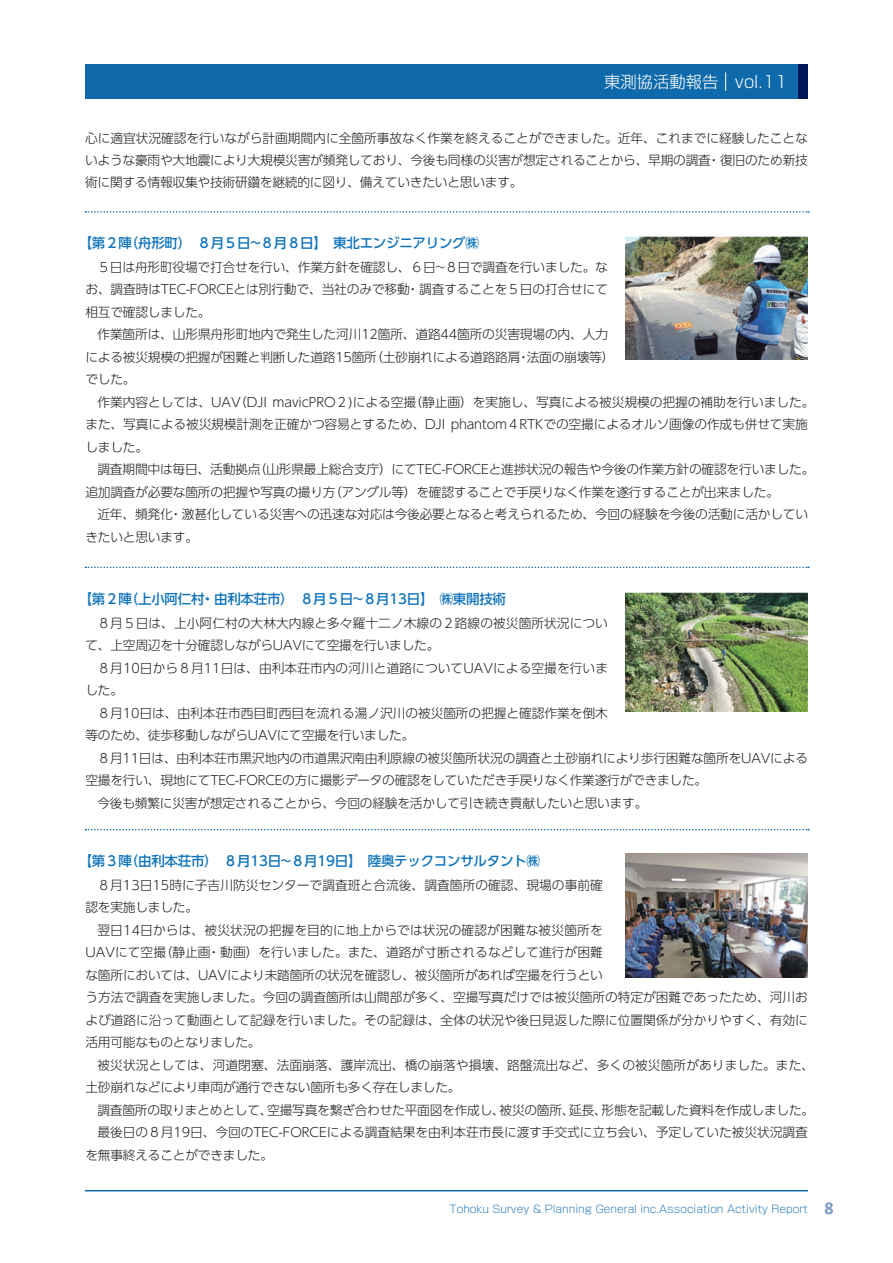
<style>
.page{position:relative;width:893px;height:1263px;background:#fff}
.page>*{position:absolute;margin:0;border:0;box-sizing:border-box;transform-origin:0 0}
.t1{font:700 18px "Calibri";color:#7796c7}
.t2{font:300 16.35px "Shin Go Pr 5";color:#fff}
.t3{font:500 13.5px "UD Shin Go Pr 6";letter-spacing:-.02em;color:#1074bc}
.t4{font:300 12.75px/22.5px "UD Shin Go Pr 6";letter-spacing:-.015em;color:#231f20}
.t5{font:300 12.75px/22.5px "UD Shin Go Pr 6";letter-spacing:.005em;color:#231f20}
.t6{font:300 expanded 10.5px "Shin Go Pr 5";color:#0e6aab}
</style>
<div class="page">
<div style="left:85px;top:65px;width:723px;height:34px;background:#0e6aab"></div>
<div style="left:799px;top:65px;width:9px;height:34px;background:#001857"></div>
<svg style="left:725px;top:72px;width:1px;height:19px"></svg>
<hr style="left:85px;top:1190px;width:723px;height:1px;background:#0e6aab">
<img style="left:625px;top:236px;width:183px;height:123px">
<img style="left:625px;top:592px;width:183px;height:119px">
<img style="left:625px;top:854px;width:183px;height:123px">
<svg style="left:85px;top:567px;width:724px;height:1px"></svg>
<svg style="left:85px;top:829px;width:724px;height:1px"></svg>
<svg style="left:85px;top:211px;width:724px;height:2px"></svg>
<p class="t2" style="left:604px;top:68px;width:185px">東測協活動報告 vol.11</p>
<p class="t4" style="left:85px;top:127px;width:724px;line-height:22px;text-align:justify">心に適宜状況確認を行いながら計画期間内に全箇所事故なく作業を終えることができました。近年、これまでに経験したことないような豪雨や大地震により大規模災害が頻発しており、今後も同様の災害が想定されることから、早期の調査・復旧のため新技術に関する情報収集や技術研鑽を継続的に図り、備えていきたいと思います。</p>
<p class="t3" style="left:79px;top:232px;width:402px">【第2陣（舟形町）　8 月5 日~8 月8 日】　東北エンジニアリング㈱</p>
<p class="t4" style="left:85px;top:255px;width:524px;text-align:justify;text-indent:12px">5日は舟形町役場で打合せを行い、作業方針を確認し、6 日~8 日で調査を行いました。なお、調査時はTEC-FORCEとは別行動で、当社のみで移動・調査することを5日の打合せにて相互で確認しました。</p>
<p class="t4" style="left:85px;top:323px;width:530px;text-indent:12px">作業箇所は、山形県舟形町地内で発生した河川12箇所、道路44箇所の災害現場の内、人力による被災規模の把握が困難と判断した道路15箇所（土砂崩れによる道路路肩・法面の崩壊等）でした。</p>
<p class="t4" style="left:85px;top:390px;width:730px;text-indent:12px">作業内容としては、UAV（DJI mavicPRO2 )による空撮（静止画）を実施し、写真による被災規模の把握の補助を行いました。また、写真による被災規模計測を正確かつ容易とするため、DJI phantom4 RTKでの空撮によるオルソ画像の作成も併せて実施しました。</p>
<p class="t4" style="left:85px;top:458px;width:730px;text-indent:12px">調査期間中は毎日、活動拠点（山形県最上総合支庁）にてTEC-FORCEと進捗状況の報告や今後の作業方針の確認を行いました。追加調査が必要な箇所の把握や写真の撮り方（アングル等）を確認することで手戻りなく作業を遂行することが出来ました。</p>
<p class="t4" style="left:85px;top:503px;width:724px;text-indent:12px">近年、頻発化・激甚化している災害への迅速な対応は今後必要となると考えられるため、今回の経験を今後の活動に活かしていきたいと思います。</p>
<p class="t3" style="left:79px;top:588px;width:429px">【第2陣（上小阿仁村・由利本荘市）　8 月5 日~8 月13日】　㈱東開技術</p>
<p class="t4" style="left:85px;top:611px;width:524px;text-indent:12px">8 月5日は、上小阿仁村の大林大内線と多々羅十二ノ木線の2 路線の被災箇所状況について、上空周辺を十分確認しながらUAVにて空撮を行いました。</p>
<p class="t4" style="left:85px;top:656px;width:524px;text-indent:12px">8 月10日から8 月11日は、由利本荘市内の河川と道路についてUAVによる空撮を行いました。</p>
<p class="t4" style="left:85px;top:701px;width:524px;text-indent:12px">8 月10日は、由利本荘市西目町西目を流れる湯ノ沢川の被災箇所の把握と確認作業を倒木等のため、徒歩移動しながらUAVにて空撮を行いました。</p>
<p class="t4" style="left:97px;top:746px;width:712px">8 月11日は、由利本荘市黒沢地内の市道黒沢南由利原線の被災箇所状況の調査と土砂崩れにより歩行困難な箇所をUAVによる</p>
<p class="t4" style="left:85px;top:769px;width:623px">空撮を行い、現地にてTEC-FORCEの方に撮影データの確認をしていただき手戻りなく作業遂行ができました。</p>
<p class="t4" style="left:97px;top:791px;width:552px">今後も頻繁に災害が想定されることから、今回の経験を活かして引き続き貢献したいと思います。</p>
<p class="t3" style="left:79px;top:849px;width:463px">【第3 陣（由利本荘市）　8 月13日~8 月19日】　陸奥テックコンサルタント㈱</p>
<p class="t4" style="left:85px;top:873px;width:519px;text-indent:12px">8 月13日15時に子吉川防災センターで調査班と合流後、調査箇所の確認、現場の事前確認を実施しました。</p>
<p class="t4" style="left:85px;top:918px;width:724px;text-indent:12px">翌日14日からは、被災状況の把握を目的に地上からでは状況の確認が困難な被災箇所を<br>UAVにて空撮（静止画・動画）を行いました。また、道路が寸断されるなどして進行が困難<br>な箇所においては、UAVにより未踏箇所の状況を確認し、被災箇所があれば空撮を行うとい<br>う方法で調査を実施しました。今回の調査箇所は山間部が多く、空撮写真だけでは被災箇所の特定が困難であったため、河川および道路に沿って動画として記録を行いました。その記録は、全体の状況や後日見返した際に位置関係が分かりやすく、有効に活用可能なものとなりました。</p>
<p class="t5" style="left:85px;top:1053px;width:730px;text-indent:12px">被災状況としては、河道閉塞、法面崩落、護岸流出、橋の崩落や損壊、路盤流出など、多くの被災箇所がありました。また、土砂崩れなどにより車両が通行できない箇所も多く存在しました。</p>
<p class="t4" style="left:97px;top:1098px;width:718px">調査箇所の取りまとめとして、空撮写真を繋ぎ合わせた平面図を作成し、被災の箇所、延長、形態を記載した資料を作成しました。</p>
<p class="t4" style="left:97px;top:1120px;width:712px">最後日の8 月19日、今回のTEC-FORCEによる調査結果を由利本荘市長に渡す手交式に立ち会い、予定していた被災状況調査</p>
<p class="t4" style="left:85px;top:1143px;width:189px">を無事終えることができました。</p>
<p class="t6" style="left:449px;top:1200px;width:360px">Tohoku Survey &amp; Planning General inc.Association Activity Report</p>
<h1 class="t1" style="left:825px;top:1196px;width:11px">8</h1>
</div>
